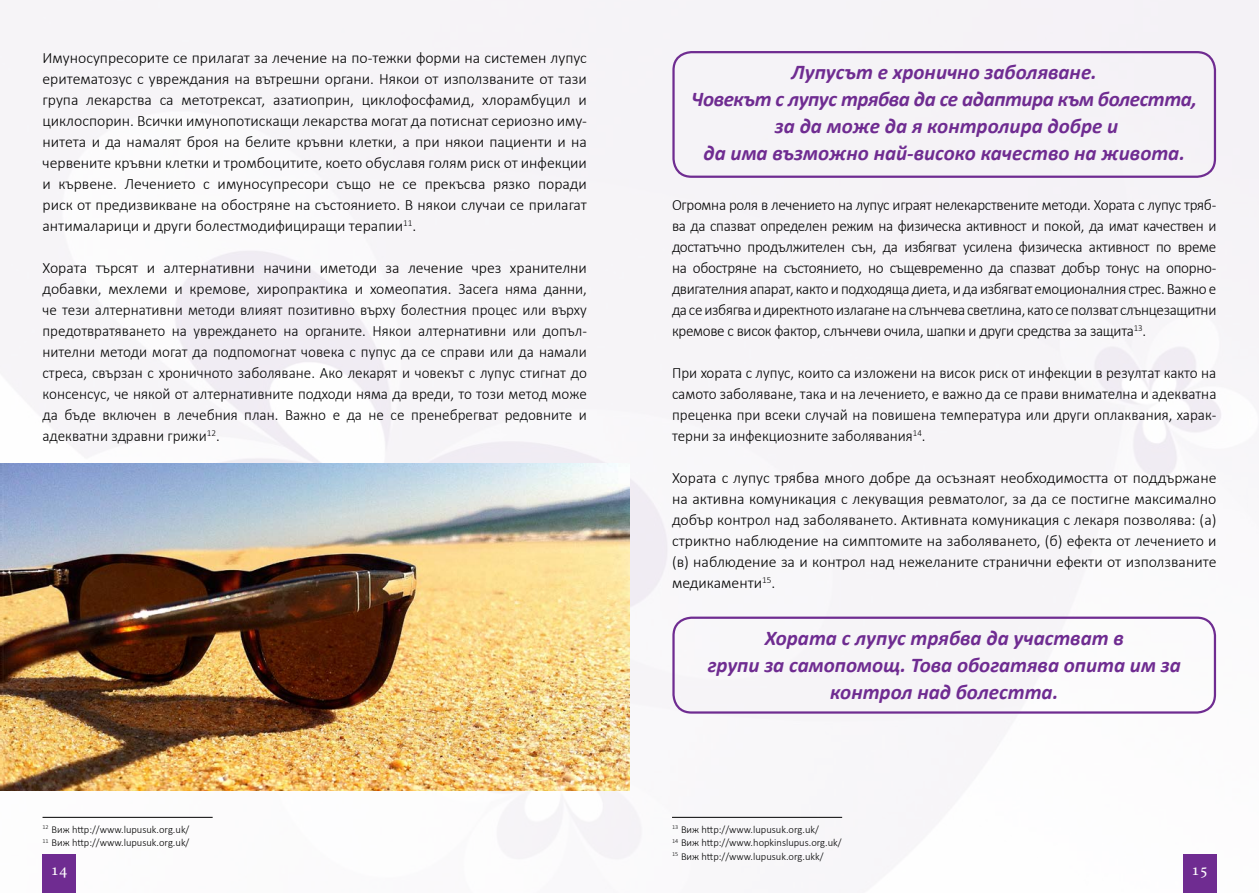
<style>
.page{position:relative;width:1259px;height:893px;background:#fff}
.page>*{position:absolute;margin:0;border:0;box-sizing:border-box;transform-origin:0 0}
.t1{font:italic 700 21px/27px "Calibri";color:#6f2c91;text-align:center}
.t2{font:16.5px "Adobe Hebrew";color:#fff}
.t3{font:300 15.75px/21px "Calibri";color:#000;text-align:justify}
.t4{font:300 15.75px/21px "Calibri";color:#000;text-align:justify;scale:.96 1}
.t5{font:300 10.5px/13.5px "Calibri";color:#000}
</style>
<div class="page">
<img style="left:0;top:0;width:1259px;height:893px">
<div style="left:1183px;top:855px;width:33px;height:38px;background:#6f2c91"></div>
<div style="left:43px;top:855px;width:33px;height:38px;background:#6f2c91"></div>
<img style="left:0;top:463px;width:629px;height:328px">
<hr style="left:43px;top:817px;width:170px;height:1px;background:#000">
<div style="left:672px;top:617px;width:544px;height:97px;border:2px solid #6f2c91;border-radius:18px"></div>
<div style="left:672px;top:51px;width:544px;height:127px;border:2px solid #6f2c91;border-radius:18px"></div>
<hr style="left:672px;top:817px;width:170px;height:1px;background:#000">
<p class="t3" style="left:43px;top:47px;width:546px">Имуносупресорите се прилагат за лечение на по-тежки форми на системен лупус еритематозус с увреждания на вътрешни органи. Някои от използваните от тази група лекарства са метотрексат, азатиоприн, циклофосфамид, хлорамбуцил и циклоспорин. Всички имунопотискащи лекарства могат да потиснат сериозно иму&shy;нитета и да намалят броя на белите кръвни клетки, а при някои пациенти и на червените кръвни клетки и тромбоцитите, което обуславя голям риск от инфекции и кървене. Лечението с имуносупресори също не се прекъсва рязко поради риск от предизвикване на обостряне на състоянието. В някои случаи се прилагат антималарици и други болестмодифициращи терапии<sup>11</sup>.</p>
<p class="t3" style="left:43px;top:257px;width:546px">Хората търсят и алтернативни начини иметоди за лечение чрез хранителни добавки, мехлеми и кремове, хиропрактика и хомеопатия. Засега няма данни, че тези алтернативни методи влияят позитивно върху болестния процес или върху предотвратяването на увреждането на органите. Някои алтернативни или допъл&shy;нителни методи могат да подпомогнат човека с пупус да се справи или да намали стреса, свързан с хроничното заболяване. Ако лекарят и човекът с лупус стигнат до консенсус, че някой от алтернативните подходи няма да вреди, то този метод може да бъде включен в лечебния план. Важно е да не се пренебрегват редовните и адекватни здравни грижи<sup>12</sup>.</p>
<p class="t5" style="left:43px;top:822px;width:148px"><sup>12</sup> Виж http://www.lupusuk.org.uk/<br><sup>11</sup> Виж http://www.lupusuk.org.uk/</p>
<h1 class="t1" style="left:691px;top:59px;width:507px">Лупусът е хронично заболяване.<br>Човекът с лупус трябва да се адаптира към болестта, за да може да я контролира добре и<br>да има възможно най-високо качество на живота.</h1>
<p class="t4" style="left:672px;top:194px;width:568px">Огромна роля в лечението на лупус играят нелекарствените методи. Хората с лупус тряб&shy;ва да спазват определен режим на физическа активност и покой, да имат качествен и достатъчно продължителен сън, да избягват усилена физическа активност по време на обостряне на състоянието, но същевременно да спазват добър тонус на опорно&shy;двигателния апарат, както и подходяща диета, и да избягват емоционалния стрес. Важно е да се избягва и директното излагане на слънчева светлина, като се ползват слънцезащитни кремове с висок фактор, слънчеви очила, шапки и други средства за защита<sup>13</sup>.</p>
<p class="t4" style="left:672px;top:362px;width:568px">При хората с лупус, които са изложени на висок риск от инфекции в резултат както на самото заболяване, така и на лечението, е важно да се прави внимателна и адекватна преценка при всеки случай на повишена температура или други оплаквания, харак&shy;терни за инфекциозните заболявания<sup>14</sup>.</p>
<p class="t3" style="left:672px;top:467px;width:546px">Хората с лупус трябва много добре да осъзнаят необходимостта от поддържане на активна комуникация с лекуващия ревматолог, за да се постигне максимално добър контрол над заболяването. Активната комуникация с лекаря позволява: (а) стриктно наблюдение на симптомите на заболяването, (б) ефекта от лечението и (в) наблюдение за и контрол над нежеланите странични ефекти от използваните медикаменти<sup>15</sup>.</p>
<h1 class="t1" style="left:707px;top:624px;width:474px">Хората с лупус трябва да участват в<br>групи за самопомощ. Това обогатява опита им за контрол над болестта.</h1>
<p class="t5" style="left:672px;top:822px;width:171px"><sup>13</sup> Виж http://www.lupusuk.org.uk/<br><sup>14</sup> Виж http://www.hopkinslupus.org.uk/<br><sup>15</sup> Виж http://www.lupusuk.org.ukk/</p>
<p class="t2" style="left:51px;top:860px;width:18px">14</p>
<p class="t2" style="left:1191px;top:860px;width:18px">15</p>
</div>
